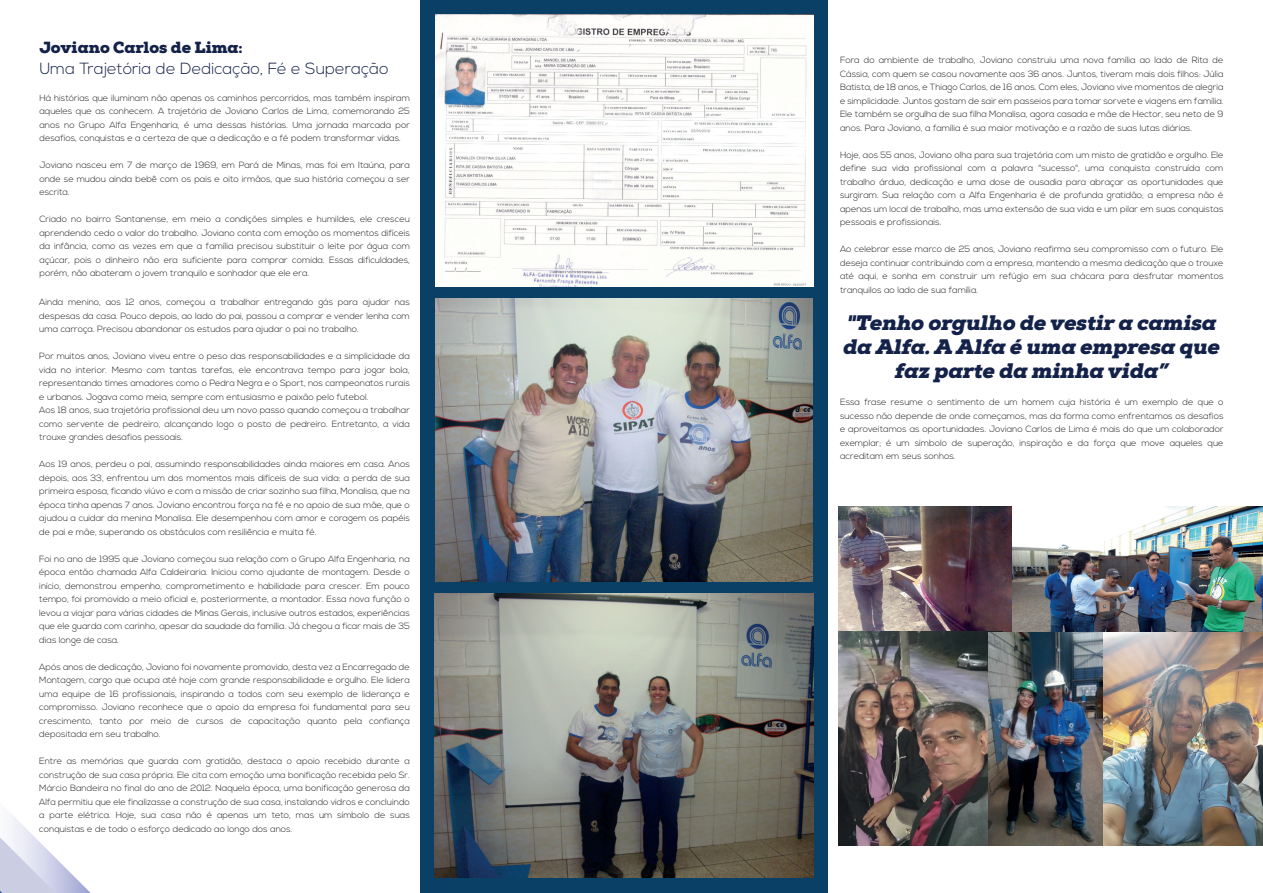
<style>
.page{position:relative;width:1263px;height:893px;background:#fff}
.page>*{position:absolute;margin:0;border:0;box-sizing:border-box;transform-origin:0 0}
.t1{font:italic 900 21px/24px "Nexa Slab";color:#142249;text-align:center}
.t2{font:300 16.2px "Nexa";color:#142249}
.t3{font:900 16.2px "Nexa Slab";color:#142249}
.t4{font:300 9px/13.5px "Nexa";color:#231f20;text-align:justify}
</style>
<div class="page">
<div style="left:420px;top:0;width:408px;height:893px;background:#0a3f66"></div>
<svg style="left:0;top:814px;width:91px;height:79px"></svg>
<img style="left:1011px;top:506px;width:252px;height:126px">
<img style="left:839px;top:506px;width:172px;height:126px">
<img style="left:838px;top:632px;width:150px;height:213px">
<img style="left:988px;top:632px;width:115px;height:213px">
<img style="left:1103px;top:632px;width:160px;height:213px">
<img style="left:435px;top:593px;width:378px;height:284px">
<img style="left:435px;top:15px;width:378px;height:272px">
<img style="left:435px;top:298px;width:378px;height:284px">
<h2 class="t3" style="left:39px;top:37px;width:205px">Joviano Carlos de Lima:</h2>
<h2 class="t2" style="left:39px;top:59px;width:351px">Uma Trajetória de Dedicação, Fé e Superação</h2>
<p class="t4" style="left:39px;top:91px;width:372px">Há histórias que iluminam não apenas os caminhos percorridos, mas também inspiram aqueles que as conhecem. A trajetória de Joviano Carlos de Lima, comemorando 25 anos no Grupo Alfa Engenharia, é uma dessas histórias. Uma jornada marcada por desafios, conquistas e a certeza de que a dedicação e a fé podem transformar vidas.</p>
<p class="t4" style="left:39px;top:159px;width:372px">Joviano nasceu em 7 de março de 1969, em Pará de Minas, mas foi em Itaúna, para onde se mudou ainda bebê com os pais e oito irmãos, que sua história começou a ser escrita.</p>
<p class="t4" style="left:39px;top:213px;width:372px">Criado no bairro Santanense, em meio a condições simples e humildes, ele cresceu aprendendo cedo o valor do trabalho. Joviano conta com emoção os momentos difíceis da infância, como as vezes em que a família precisou substituir o leite por água com açúcar, pois o dinheiro não era suficiente para comprar comida. Essas dificuldades, porém, não abateram o jovem tranquilo e sonhador que ele era.</p>
<p class="t4" style="left:39px;top:296px;width:372px">Ainda menino, aos 12 anos, começou a trabalhar entregando gás para ajudar nas despesas da casa. Pouco depois, ao lado do pai, passou a comprar e vender lenha com uma carroça. Precisou abandonar os estudos para ajudar o pai no trabalho.</p>
<p class="t4" style="left:39px;top:350px;width:372px;text-align:left">Por muitos anos, Joviano viveu entre o peso das responsabilidades e a simplicidade da vida no interior. Mesmo com tantas tarefas, ele encontrava tempo para jogar bola, representando times amadores como o Pedra Negra e o Sport, nos campeonatos rurais e urbanos. Jogava como meia, sempre com entusiasmo e paixão pelo futebol.<br>Aos 18 anos, sua trajetória profissional deu um novo passo quando começou a trabalhar como servente de pedreiro, alcançando logo o posto de pedreiro. Entretanto, a vida trouxe grandes desafios pessoais.</p>
<p class="t4" style="left:39px;top:458px;width:372px">Aos 19 anos, perdeu o pai, assumindo responsabilidades ainda maiores em casa. Anos depois, aos 33, enfrentou um dos momentos mais difíceis de sua vida: a perda de sua primeira esposa, ficando viúvo e com a missão de criar sozinho sua filha, Monalisa, que na época tinha apenas 7 anos. Joviano encontrou força na fé e no apoio de sua mãe, que o ajudou a cuidar da menina Monalisa. Ele desempenhou com amor e coragem os papéis de pai e mãe, superando os obstáculos com resiliência e muita fé.</p>
<p class="t4" style="left:39px;top:552px;width:372px">Foi no ano de 1995 que Joviano começou sua relação com o Grupo Alfa Engenharia, na época então chamada Alfa Caldeiraria. Iniciou como ajudante de montagem. Desde o início, demonstrou empenho, comprometimento e habilidade para crescer. Em pouco tempo, foi promovido a meio oficial e, posteriormente, a montador. Essa nova função o levou a viajar para várias cidades de Minas Gerais, inclusive outros estados, experiências que ele guarda com carinho, apesar da saudade da família. Já chegou a ficar mais de 35 dias longe de casa.</p>
<p class="t4" style="left:39px;top:660px;width:372px">Após anos de dedicação, Joviano foi novamente promovido, desta vez a Encarregado de Montagem, cargo que ocupa até hoje com grande responsabilidade e orgulho. Ele lidera uma equipe de 16 profissionais, inspirando a todos com seu exemplo de liderança e compromisso. Joviano reconhece que o apoio da empresa foi fundamental para seu crescimento, tanto por meio de cursos de capacitação quanto pela confiança depositada em seu trabalho.</p>
<p class="t4" style="left:39px;top:755px;width:372px">Entre as memórias que guarda com gratidão, destaca o apoio recebido durante a construção de sua casa própria. Ele cita com emoção uma bonificação recebida pelo Sr.<br>Márcio Bandeira no final do ano de 2012. Naquela época, uma bonificação generosa da Alfa permitiu que ele finalizasse a construção de sua casa, instalando vidros e concluindo a parte elétrica. Hoje, sua casa não é apenas um teto, mas um símbolo de suas conquistas e de todo o esforço dedicado ao longo dos anos.</p>
<p class="t4" style="left:840px;top:54px;width:385px">Fora do ambiente de trabalho, Joviano construiu uma nova família ao lado de Rita de Cássia, com quem se casou novamente aos 36 anos. Juntos, tiveram mais dois filhos: Júlia Batista, de 18 anos, e Thiago Carlos, de 16 anos. Com eles, Joviano vive momentos de alegria e simplicidade. Juntos gostam de sair em passeios para tomar sorvete e viagens em família.<br>Ele também se orgulha de sua filha Monalisa, agora casada e mãe de Hector, seu neto de 9 anos. Para Joviano, a família é sua maior motivação e a razão de suas lutas diárias.</p>
<p class="t4" style="left:840px;top:148px;width:385px">Hoje, aos 55 anos, Joviano olha para sua trajetória com um misto de gratidão e orgulho. Ele define sua vida profissional com a palavra "sucesso", uma conquista construída com trabalho árduo, dedicação e uma dose de ousadia para abraçar as oportunidades que surgiram. Sua relação com a Alfa Engenharia é de profunda gratidão; a empresa não é apenas um local de trabalho, mas uma extensão de sua vida e um pilar em suas conquistas pessoais e profissionais.</p>
<p class="t4" style="left:840px;top:243px;width:385px">Ao celebrar esse marco de 25 anos, Joviano reafirma seu compromisso com o futuro. Ele deseja continuar contribuindo com a empresa, mantendo a mesma dedicação que o trouxe até aqui, e sonha em construir um refúgio em sua chácara para desfrutar momentos tranquilos ao lado de sua família.</p>
<h1 class="t1" style="left:843px;top:311px;width:378px">"Tenho orgulho de vestir a camisa da Alfa. A Alfa é uma empresa que faz parte da minha vida”</h1>
<p class="t4" style="left:840px;top:396px;width:385px">Essa frase resume o sentimento de um homem cuja história é um exemplo de que o sucesso não depende de onde começamos, mas da forma como enfrentamos os desafios e aproveitamos as oportunidades. Joviano Carlos de Lima é mais do que um colaborador exemplar; é um símbolo de superação, inspiração e da força que move aqueles que acreditam em seus sonhos.</p>
</div>
